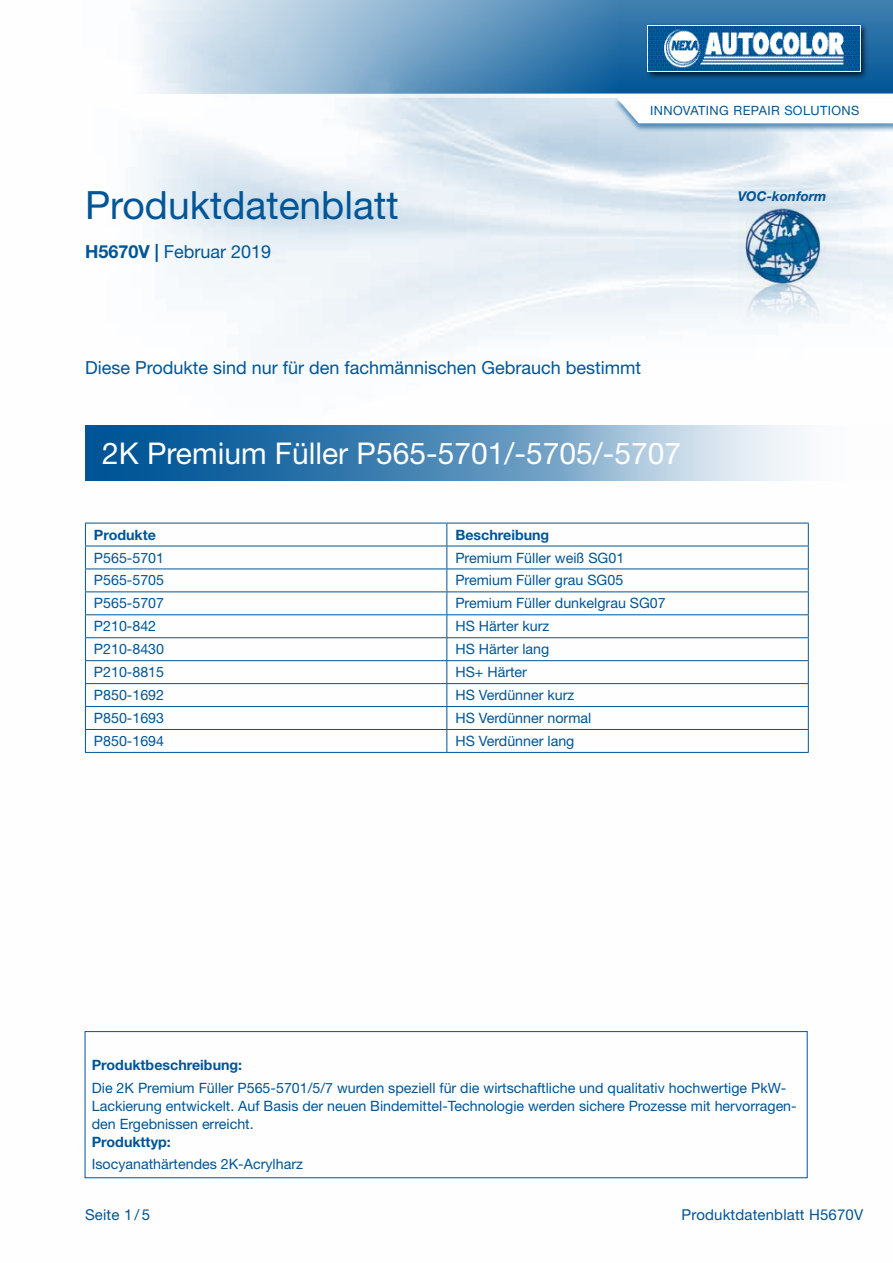
<style>
.page{position:relative;width:893px;height:1263px;background:#fff}
.page>*{position:absolute;margin:0;border:0;box-sizing:border-box;transform-origin:0 0}
.t1{font:39px "Helvetica Neue LT Std";color:#005596}
.t2{font:30px "Helvetica Neue LT Std";color:#fff}
.t3{font:18px "Helvetica Neue LT Std";color:#005596}
.t4{font:15px "Helvetica Neue LT Std";letter-spacing:.01em;color:#005596}
.t5{font:14.25px/18px "Helvetica Neue LT Std";color:#005596}
.t6{font:700 14.25px "Helvetica Neue LT Std";color:#005596}
.t7{font:italic 700 13.5px "Helvetica Neue LT Std";color:#005596}
.t8{font:12.75px "Helvetica Neue LT Std";letter-spacing:.03em;color:#005596}
.s1{font-weight:700}
</style>
<div class="page">
<img style="left:84px;top:98px;width:809px;height:1081px">
<svg style="left:138px;top:0;width:755px;height:94px;background:#73a1c5"></svg>
<div style="left:645px;top:23px;width:223px;height:57px;background:#000;opacity:.75"></div>
<img style="left:648px;top:26px;width:213px;height:46px">
<div style="left:612px;top:97px;width:281px;height:35px;background:#005596;opacity:.6"></div>
<svg style="left:617px;top:98px;width:276px;height:25px"></svg>
<svg style="left:85px;top:425px;width:808px;height:55px;background:#72a1c5"></svg>
<img style="left:738px;top:206px;width:91px;height:73px">
<img style="left:738px;top:279px;width:91px;height:64px">
<svg style="left:85px;top:524px;width:1px;height:228px"></svg>
<hr style="left:85px;top:523px;width:362px;height:1px;background:#005596">
<hr style="left:447px;top:523px;width:362px;height:1px;background:#005596">
<svg style="left:446px;top:523px;width:1px;height:229px"></svg>
<svg style="left:808px;top:523px;width:1px;height:229px"></svg>
<hr style="left:85px;top:546px;width:362px;height:1px;background:#005596">
<hr style="left:447px;top:546px;width:362px;height:1px;background:#005596">
<hr style="left:85px;top:568px;width:362px;height:1px;background:#005596">
<hr style="left:447px;top:568px;width:362px;height:1px;background:#005596">
<hr style="left:85px;top:591px;width:362px;height:1px;background:#005596">
<hr style="left:447px;top:591px;width:362px;height:1px;background:#005596">
<hr style="left:85px;top:614px;width:362px;height:1px;background:#005596">
<hr style="left:447px;top:614px;width:362px;height:1px;background:#005596">
<hr style="left:85px;top:637px;width:362px;height:1px;background:#005596">
<hr style="left:447px;top:637px;width:362px;height:1px;background:#005596">
<hr style="left:85px;top:660px;width:362px;height:1px;background:#005596">
<hr style="left:447px;top:660px;width:362px;height:1px;background:#005596">
<hr style="left:85px;top:683px;width:362px;height:1px;background:#005596">
<hr style="left:447px;top:683px;width:362px;height:1px;background:#005596">
<hr style="left:85px;top:706px;width:362px;height:1px;background:#005596">
<hr style="left:447px;top:706px;width:362px;height:1px;background:#005596">
<hr style="left:85px;top:729px;width:362px;height:1px;background:#005596">
<hr style="left:447px;top:729px;width:362px;height:1px;background:#005596">
<hr style="left:85px;top:752px;width:362px;height:1px;background:#005596">
<hr style="left:447px;top:752px;width:362px;height:1px;background:#005596">
<div style="left:85px;top:1031px;width:722px;height:147px;border:1px solid #005596"></div>
<h1 class="t1" style="left:85px;top:182px;width:315px">Produktdatenblatt</h1>
<p class="t3" style="left:85px;top:241px;width:188px"><span class="s1">H5670V |</span> Februar 2019</p>
<p class="t8" style="left:650px;top:103px;width:209px">Innovati ng Repair Solutions</p>
<p class="t7" style="left:738px;top:188px;width:90px">VOC-konform</p>
<p class="t3" style="left:85px;top:356px;width:558px">Diese Produkte sind nur für den fachmännischen Gebrauch bestimmt</p>
<h2 class="t2" style="left:102px;top:435px;width:581px">2K Premium Füller P565-5701/-5705/-5707</h2>
<p class="t6" style="left:94px;top:526px;width:64px">Produkte</p>
<p class="t6" style="left:455px;top:526px;width:95px">Beschreibung</p>
<p class="t5" style="left:94px;top:548px;width:72px">P565-5701</p>
<p class="t5" style="left:455px;top:548px;width:170px">Premium Füller weiß SG01</p>
<p class="t5" style="left:94px;top:571px;width:72px">P565-5705</p>
<p class="t5" style="left:455px;top:571px;width:169px">Premium Füller grau SG05</p>
<p class="t5" style="left:94px;top:594px;width:72px">P565-5707</p>
<p class="t5" style="left:455px;top:594px;width:212px">Premium Füller dunkelgrau SG07</p>
<p class="t5" style="left:94px;top:617px;width:64px">P210-842</p>
<p class="t5" style="left:455px;top:617px;width:95px">HS Härter kurz</p>
<p class="t5" style="left:94px;top:640px;width:72px">P210-8430</p>
<p class="t5" style="left:455px;top:640px;width:95px">HS Härter lang</p>
<p class="t5" style="left:94px;top:663px;width:72px">P210-8815</p>
<p class="t5" style="left:455px;top:663px;width:73px">HS+ Härter</p>
<p class="t5" style="left:94px;top:686px;width:72px">P850-1692</p>
<p class="t5" style="left:455px;top:686px;width:121px">HS Verdünner kurz</p>
<p class="t5" style="left:94px;top:709px;width:72px">P850-1693</p>
<p class="t5" style="left:455px;top:709px;width:137px">HS Verdünner normal</p>
<p class="t5" style="left:94px;top:732px;width:72px">P850-1694</p>
<p class="t5" style="left:455px;top:732px;width:121px">HS Verdünner lang</p>
<p class="t6" style="left:92px;top:1056px;width:152px">Produktbeschreibung:</p>
<p class="t5" style="left:92px;top:1078px;width:706px">Die 2K Premium Füller P565-5701/5/7 wurden speziell für die wirtschaftliche und qualitativ hochwertige PkW-<br>Lackierung entwickelt. Auf Basis der neuen Bindemittel-Technologie werden sichere Prozesse mit hervorragen&shy;den Ergebnissen erreicht.</p>
<p class="t6" style="left:92px;top:1133px;width:80px">Produkttyp:</p>
<p class="t5" style="left:92px;top:1154px;width:213px">Isocyanathärtendes 2K-Acrylharz</p>
<p class="t4" style="left:85px;top:1206px;width:66px">Seite 1 / 5</p>
<p class="t4" style="left:682px;top:1206px;width:183px">Produktdatenblatt H5670V</p>
</div>
